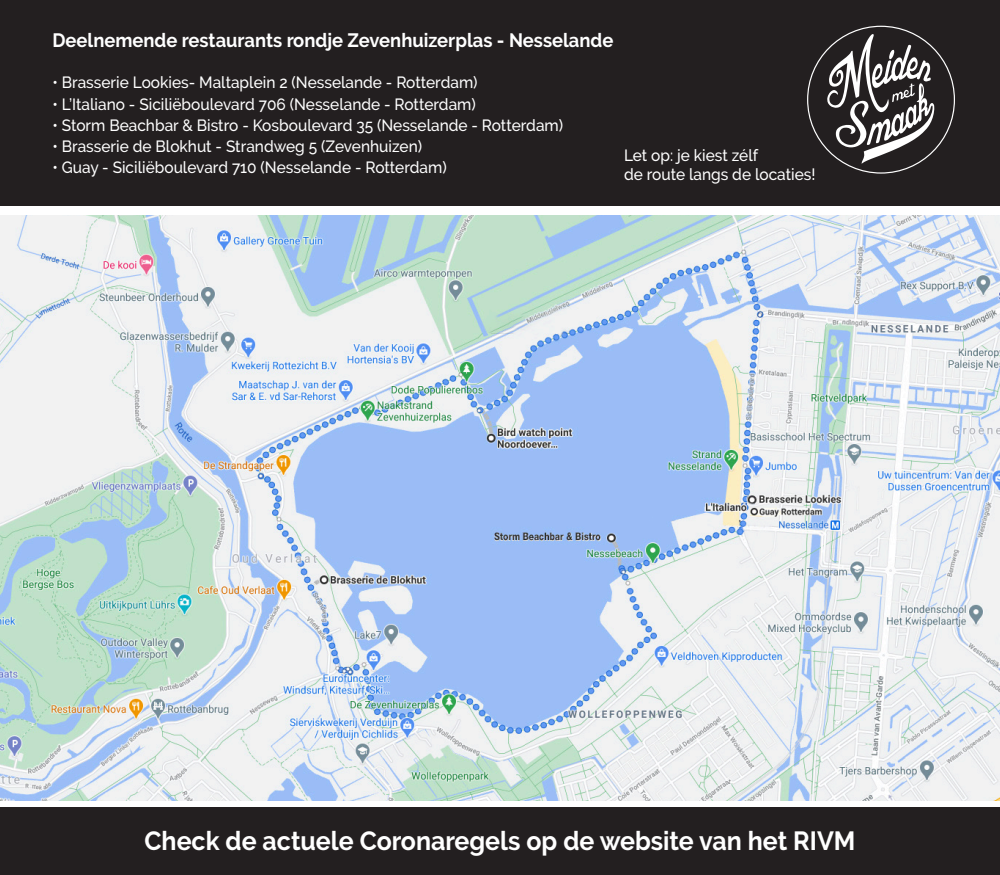
<style>
.page{position:relative;width:1000px;height:875px;background:#fff}
.page>*{position:absolute;margin:0;border:0;box-sizing:border-box;transform-origin:0 0}
.t1{font:700 26.25px "Raleway";color:#fff;scale:.95 1}
.t2{font:700 19.38px "Raleway";color:#fff;scale:.95 1}
.t3{font:500 16.25px/18.8px "Raleway";color:#fff;scale:.95 1}
</style>
<div class="page">
<img style="left:0;top:215px;width:1000px;height:586px">
<div style="left:0;top:0;width:1000px;height:211px;background:#231f20"></div>
<div style="left:0;top:206px;width:1000px;height:9px;background:#fff"></div>
<div style="left:0;top:808px;width:1000px;height:67px;background:#231f20"></div>
<svg style="left:807px;top:26px;width:148px;height:148px"></svg>
<p class="t2" style="left:52px;top:29px;width:592px">Deelnemende restaurants rondje Zevenhuizerplas - Nesselande</p>
<p class="t3" style="left:52px;top:73px;width:449px">• Brasserie Lookies- Maltaplein 2 (Nesselande - Rotterdam)</p>
<p class="t3" style="left:52px;top:94px;width:447px">• L’Italiano - Siciliëboulevard 706 (Nesselande - Rotterdam)</p>
<p class="t3" style="left:52px;top:116px;width:539px">• Storm Beachbar &amp; Bistro - Kosboulevard 35 (Nesselande - Rotterdam)</p>
<p class="t3" style="left:52px;top:137px;width:391px">• Brasserie de Blokhut - Strandweg 5 (Zevenhuizen)</p>
<p class="t3" style="left:52px;top:158px;width:417px">• Guay - Siciliëboulevard 710 (Nesselande - Rotterdam)</p>
<p class="t3" style="left:624px;top:146px;width:203px">Let op: je kiest zélf<br>de route langs de locaties!</p>
<p class="t1" style="left:145px;top:826px;width:750px">Check de actuele Coronaregels op de website van het RIVM</p>
</div>
